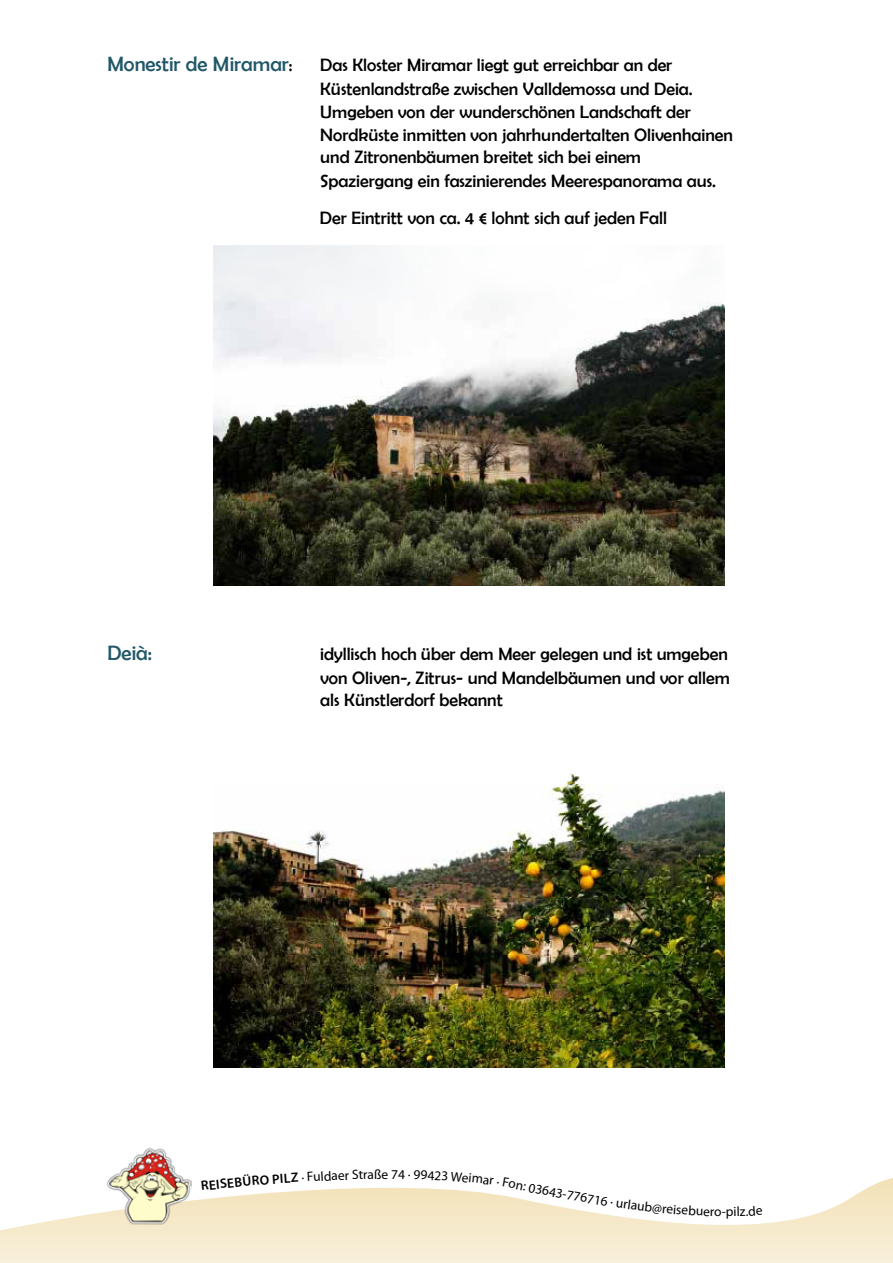
<style>
.page{position:relative;width:893px;height:1263px;background:#fff}
.page>*{position:absolute;margin:0;border:0;box-sizing:border-box;transform-origin:0 0}
.t1{font:20.85px "Berlin Sans FB";color:#215868}
.t2{font:18px/23.1px "Berlin Sans FB";color:#000}
.t3{font:13.5px "Myriad Pro";color:#000}
.t4{font:600 13.5px "Myriad Pro";color:#000}
.s1{font-size:18px;color:#000}
</style>
<div class="page">
<svg style="left:0;top:1178px;width:893px;height:85px"></svg>
<img style="left:106px;top:1148px;width:86px;height:78px">
<img style="left:214px;top:246px;width:511px;height:339px">
<img style="left:214px;top:773px;width:511px;height:294px">
<svg style="left:332px;top:1178px;width:17px;height:2px"></svg>
<svg style="left:398px;top:1178px;width:128px;height:13px"></svg>
<svg style="left:587px;top:1194px;width:134px;height:22px"></svg>
<svg style="left:734px;top:1205px;width:28px;height:11px"></svg>
<p class="t1" style="left:107px;top:53px;width:187px">Monestir de Miramar<span class="s1">:</span></p>
<p class="t2" style="left:320px;top:54px;width:414px">Das Kloster Miramar liegt gut erreichbar an der Küstenlandstraße zwischen Valldemossa und Deia.<br>Umgeben von der wunderschönen Landschaft der Nordküste inmitten von jahrhundertalten Olivenhainen und Zitronenbäumen breitet sich bei einem Spaziergang ein faszinierendes Meerespanorama aus.</p>
<p class="t2" style="left:320px;top:206px;width:349px">Der Eintritt von ca. 4 € lohnt sich auf jeden Fall</p>
<p class="t1" style="left:107px;top:641px;width:46px">Deià:</p>
<p class="t2" style="left:320px;top:642px;width:411px;text-align:justify">idyllisch hoch über dem Meer gelegen und ist umgeben von Oliven-, Zitrus- und Mandelbäumen und vor allem als Künstlerdorf bekannt</p>
<p class="t4" style="left:200px;top:1178px;width:35px;rotate:-6deg">REISE</p>
<p class="t4" style="left:234px;top:1175px;width:36px;rotate:-5deg">BÜRO</p>
<p class="t4" style="left:272px;top:1172px;width:28px;rotate:-4deg">PILZ</p>
<p class="t3" style="left:301px;top:1170px;width:31px;rotate:-3deg">· Fuld</p>
<p class="t3" style="left:352px;top:1167px;width:31px;rotate:-1deg">Straß</p>
<p class="t3" style="left:382px;top:1167px;width:18px">e7</p>
<p class="t3" style="left:530px;top:1180px;width:36px;rotate:11deg">03643</p>
<p class="t3" style="left:564px;top:1186px;width:26px;rotate:10deg">-776</p>
<p class="t3" style="left:722px;top:1204px;width:13px">-p</p>
</div>
